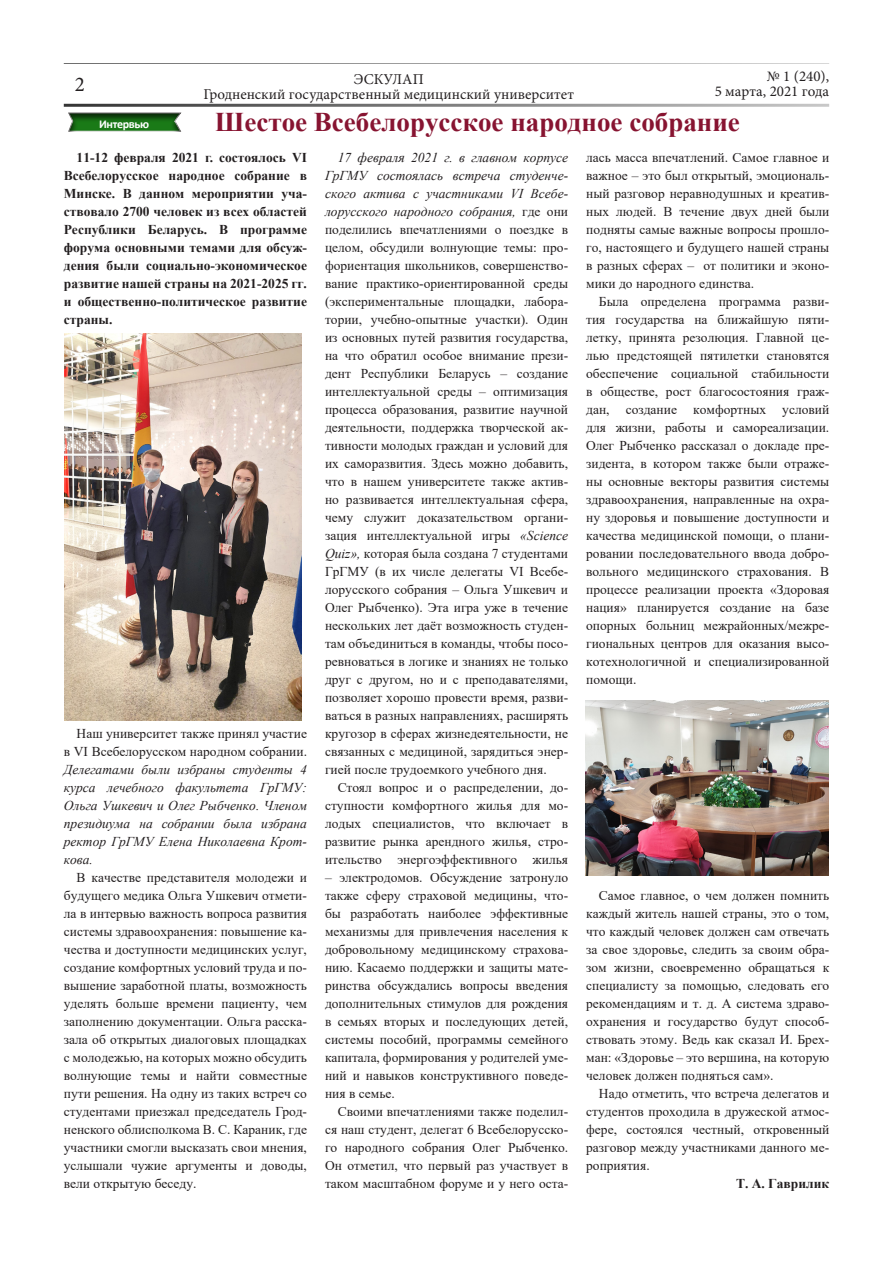
<style>
.page{position:relative;width:893px;height:1263px;background:#fff}
.page>*{position:absolute;margin:0;border:0;box-sizing:border-box;transform-origin:0 0}
.t1{font:700 27px "Times New Roman";color:#871431}
.t2{font:21px "Minion Pro";color:#231f20}
.t3{font:15px/15px "Minion Pro";color:#231f20;text-align:center}
.t4{font:13.5px/18px "Times New Roman";color:#231f20;text-align:justify}
.t5{font:700 13.5px/18px "Times New Roman";color:#231f20;text-align:justify}
.t6{font:italic 13.5px/18px "Times New Roman";color:#231f20;text-align:justify}
.t7{font:700 12px "Calibri";letter-spacing:-.03em;color:#fff}
.s1{font-style:normal}
.s2{font-style:italic}
</style>
<div class="page">
<hr style="left:64px;top:104px;width:765px;height:3px;background:#000">
<hr style="left:64px;top:64px;width:765px;height:1px;background:#000">
<div style="left:68px;top:110px;width:115px;height:22px;background:#231f20;opacity:.75"></div>
<img style="left:585px;top:700px;width:243px;height:176px">
<img style="left:65px;top:333px;width:237px;height:387px">
<h2 class="t2" style="left:75px;top:70px;width:12px">2</h2>
<p class="t3" style="left:204px;top:72px;width:372px">ЭСКУЛАП<br>Гродненский государственный медицинский университет</p>
<p class="t3" style="left:715px;top:69px;width:116px;text-align:right">№ 1 (240),<br>5 марта, 2021 года</p>
<p class="t7" style="left:99px;top:116px;width:51px">Интервью</p>
<p class="t1" style="left:215px;top:103px;width:527px">Шестое Всебелорусское народное собрание</p>
<p class="t5" style="left:64px;top:148px;width:245px;text-indent:13px">11-12 февраля 2021 г. состоялось VI Всебелорусское народное собрание в Минске. В данном мероприятии уча&shy;ствовало 2700 человек из всех областей Республики Беларусь. В программе форума основными темами для обсуж&shy;дения были социально-экономическое развитие нашей страны на 2021-2025 гг. и общественно-политическое развитие страны.</p>
<p class="t6" style="left:64px;top:724px;width:245px;text-indent:13px"><span class="s1">Наш университет также принял участие в VI Всебелорусском народном собрании.<br></span>Делегатами были избраны студенты 4 курса лечебного факультета ГрГМУ:<br>Ольга Ушкевич и Олег Рыбченко. Членом президиума на собрании была избрана ректор ГрГМУ Елена Николаевна Крот&shy;кова.</p>
<p class="t4" style="left:64px;top:868px;width:245px;text-indent:13px">В качестве представителя молодежи и будущего медика Ольга Ушкевич отмети&shy;ла в интервью важность вопроса развития системы здравоохранения: повышение ка&shy;чества и доступности медицинских услуг, создание комфортных условий труда и по&shy;вышение заработной платы, возможность уделять больше времени пациенту, чем заполнению документации. Ольга расска&shy;зала об открытых диалоговых площадках с молодежью, на которых можно обсудить волнующие темы и найти совместные пути решения. На одну из таких встреч со студентами приезжал председатель Грод&shy;ненского облисполкома В. С. Караник, где участники смогли высказать свои мнения, услышали чужие аргументы и доводы, вели открытую беседу.</p>
<p class="t4" style="left:325px;top:148px;width:245px;text-indent:13px"><span class="s2">17 февраля 2021 г. в главном корпусе ГрГМУ состоялась встреча студенче&shy;ского актива с участниками VI Всебе&shy;лорусского народного собрания,</span> где они поделились впечатлениями о поездке в целом, обсудили волнующие темы: про&shy;фориентация школьников, совершенство&shy;вание практико-ориентированной среды (экспериментальные площадки, лабора&shy;тории, учебно-опытные участки). Один из основных путей развития государства, на что обратил особое внимание прези&shy;дент Республики Беларусь – создание интеллектуальной среды – оптимизация процесса образования, развитие научной деятельности, поддержка творческой ак&shy;тивности молодых граждан и условий для их саморазвития. Здесь можно добавить, что в нашем университете также актив&shy;но развивается интеллектуальная сфера, чему служит доказательством органи&shy;зация интеллектуальной игры <span class="s2">«Science Quiz»,</span> которая была создана 7 студентами ГрГМУ (в их числе делегаты VI Всебе&shy;лорусского собрания – Ольга Ушкевич и Олег Рыбченко). Эта игра уже в течение нескольких лет даёт возможность студен&shy;там объединиться в команды, чтобы посо&shy;ревноваться в логике и знаниях не только друг с другом, но и с преподавателями, позволяет хорошо провести время, разви&shy;ваться в разных направлениях, расширять кругозор в сферах жизнедеятельности, не связанных с медициной, зарядиться энер&shy;гией после трудоемкого учебного дня.</p>
<p class="t4" style="left:325px;top:778px;width:245px;text-indent:13px">Стоял вопрос и о распределении, до&shy;ступности комфортного жилья для мо&shy;лодых специалистов, что включает в развитие рынка арендного жилья, стро&shy;ительство энергоэффективного жилья</p>
<p class="t4" style="left:325px;top:868px;width:245px">– электродомов. Обсуждение затронуло также сферу страховой медицины, что&shy;бы разработать наиболее эффективные механизмы для привлечения населения к добровольному медицинскому страхова&shy;нию. Касаемо поддержки и защиты мате&shy;ринства обсуждались вопросы введения дополнительных стимулов для рождения в семьях вторых и последующих детей, системы пособий, программы семейного капитала, формирования у родителей уме&shy;ний и навыков конструктивного поведе&shy;ния в семье.</p>
<p class="t4" style="left:325px;top:1102px;width:245px;text-indent:13px">Своими впечатлениями также поделил&shy;ся наш студент, делегат 6 Всебелорусско&shy;го народного собрания Олег Рыбченко.<br>Он отметил, что первый раз участвует в таком масштабном форуме и у него оста-</p>
<p class="t4" style="left:586px;top:148px;width:245px">лась масса впечатлений. Самое главное и важное – это был открытый, эмоциональ&shy;ный разговор неравнодушных и креатив&shy;ных людей. В течение двух дней были подняты самые важные вопросы прошло&shy;го, настоящего и будущего нашей страны в разных сферах – от политики и эконо&shy;мики до народного единства.</p>
<p class="t4" style="left:586px;top:292px;width:245px;text-indent:13px">Была определена программа разви&shy;тия государства на ближайшую пяти&shy;летку, принята резолюция. Главной це&shy;лью предстоящей пятилетки становятся обеспечение социальной стабильности в обществе, рост благосостояния граж&shy;дан, создание комфортных условий для жизни, работы и самореализации.<br>Олег Рыбченко рассказал о докладе пре&shy;зидента, в котором также были отраже&shy;ны основные векторы развития системы здравоохранения, направленные на охра&shy;ну здоровья и повышение доступности и качества медицинской помощи, о плани&shy;ровании последовательного ввода добро&shy;вольного медицинского страхования. В процессе реализации проекта «Здоровая нация» планируется создание на базе опорных больниц межрайонных/межре&shy;гиональных центров для оказания высо&shy;котехнологичной и специализированной помощи.</p>
<p class="t4" style="left:586px;top:886px;width:245px;text-indent:13px">Самое главное, о чем должен помнить каждый житель нашей страны, это о том, что каждый человек должен сам отвечать за свое здоровье, следить за своим обра&shy;зом жизни, своевременно обращаться к специалисту за помощью, следовать его рекомендациям и т. д. А система здраво&shy;охранения и государство будут способ&shy;ствовать этому. Ведь как сказал И. Брех&shy;ман: «Здоровье – это вершина, на которую человек должен подняться сам».</p>
<p class="t4" style="left:586px;top:1084px;width:245px;text-indent:13px">Надо отметить, что встреча делегатов и студентов проходила в дружеской атмос&shy;фере, состоялся честный, откровенный разговор между участниками данного ме&shy;роприятия.</p>
<p class="t5" style="left:736px;top:1174px;width:95px">Т. А. Гаврилик</p>
</div>
